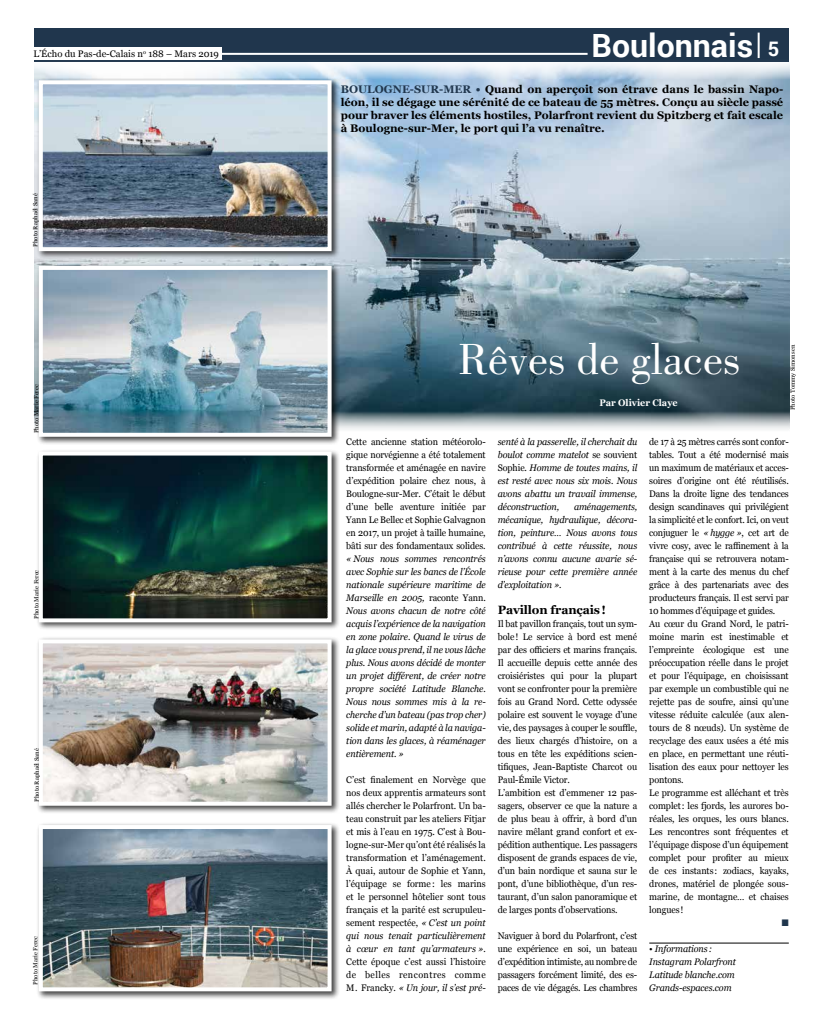
<style>
.page{position:relative;width:823px;height:1021px;background:#fff}
.page>*{position:absolute;margin:0;border:0;box-sizing:border-box;transform-origin:0 0}
.t1{font:45px "Bodoni";color:#fff}
.t2{font:700 32px "Roboto";color:#fff}
.t3{font:700 12px "Georgia";letter-spacing:-.01em;color:#000}
.t4{font:700 11px/13px "Georgia";color:#000;text-align:justify}
.t5{font:9.5px/13px "Georgia";letter-spacing:-.01em;color:#000;text-align:justify;scale:.95 1}
.t6{font:italic 9.5px/13px "Georgia";letter-spacing:-.01em;color:#000;text-align:justify;scale:.95 1}
.t7{font:9.5px "Georgia";letter-spacing:-.01em;color:#000}
.t8{font:700 9.5px "Georgia";color:#fff;scale:.95 1}
.t9{font:9.5px "Zapf Dingbats ITC";color:#20364d;scale:.95 1}
.t10{font:6px "Georgia";color:#000}
.s1{font-size:20px}
.s2{color:#20364d}
.s3{font-style:normal}
.s4{font-style:italic}
</style>
<div class="page">
<div style="left:34px;top:28px;width:754px;height:34px;background:#20364d"></div>
<hr style="left:757px;top:33px;width:2px;height:25px;background:#fff">
<hr style="left:212px;top:53px;width:375px;height:2px;background:#fff">
<div style="left:20px;top:48px;width:201px;height:12px;background:#fff"></div>
<img style="left:34px;top:57px;width:755px;height:373px">
<hr style="left:649px;top:942px;width:139px;height:1px;background:#000">
<div style="left:36px;top:636px;width:304px;height:178px;background:#000;opacity:.75"></div>
<img style="left:44px;top:644px;width:282px;height:156px">
<div style="left:39px;top:639px;width:292px;height:166px;border:4px solid #fff"></div>
<div style="left:36px;top:822px;width:304px;height:177px;background:#000;opacity:.75"></div>
<img style="left:44px;top:830px;width:282px;height:156px">
<div style="left:39px;top:825px;width:292px;height:166px;border:4px solid #fff"></div>
<div style="left:36px;top:449px;width:304px;height:181px;background:#000;opacity:.75"></div>
<img style="left:44px;top:456px;width:282px;height:161px">
<div style="left:39px;top:451px;width:292px;height:171px;border:4px solid #fff"></div>
<div style="left:36px;top:78px;width:304px;height:181px;background:#000;opacity:.75"></div>
<img style="left:44px;top:85px;width:282px;height:161px">
<div style="left:39px;top:80px;width:292px;height:171px;border:4px solid #fff"></div>
<div style="left:36px;top:263px;width:304px;height:182px;background:#000;opacity:.75"></div>
<img style="left:44px;top:271px;width:282px;height:161px">
<div style="left:39px;top:266px;width:292px;height:171px;border:4px solid #fff"></div>
<p class="t7" style="left:33px;top:47px;width:187px">L’Écho du Pas-de-Calais n<sup>o</sup> 188 – Mars 2019</p>
<p class="t10" style="left:31px;top:247px;width:55px;rotate:-90deg">Photo Raphaël Sané</p>
<p class="t10" style="left:32px;top:433px;width:50px;rotate:-90deg">Photo Marie Ferec</p>
<p class="t10" style="left:32px;top:618px;width:50px;rotate:-90deg">Photo Marie Ferec</p>
<p class="t10" style="left:32px;top:801px;width:55px;rotate:-90deg">Photo Raphaël Sané</p>
<p class="t10" style="left:31px;top:984px;width:50px;rotate:-90deg">Photo Marie Ferec</p>
<h2 class="t2" style="left:591px;top:23px;width:189px">Boulonnais <span class="s1">5</span></h2>
<p class="t4" style="left:340px;top:82px;width:444px"><span class="s2">BOULOGNE-SUR-MER •</span> Quand on aperçoit son étrave dans le bassin Napo&shy;léon, il se dégage une sérénité de ce bateau de 55 mètres. Conçu au siècle passé pour braver les éléments hostiles, Polarfront revient du Spitzberg et fait escale à Boulogne-sur-Mer, le port qui l’a vu renaître.</p>
<h1 class="t1" style="left:458px;top:334px;width:284px">Rêves de glaces</h1>
<p class="t8" style="left:599px;top:395px;width:84px">Par Olivier Claye</p>
<p class="t10" style="left:788px;top:410px;width:67px;rotate:-90deg">Photo Tommy Simonsen</p>
<p class="t5" style="left:346px;top:434px;width:148px">Cette ancienne station météorolo&shy;gique norvégienne a été totalement transformée et aménagée en navire d’expédition polaire chez nous, à Boulogne-sur-Mer. C’était le début d’une belle aventure initiée par Yann Le Bellec et Sophie Galvagnon en 2017, un projet à taille humaine, bâti sur des fondamentaux solides.</p>
<p class="t6" style="left:346px;top:551px;width:148px">« Nous nous sommes rencontrés avec Sophie sur les bancs de l’École nationale supérieure maritime de Marseille en 2005, <span class="s3">raconte Yann.<br></span>Nous avons chacun de notre côté acquis l’expérience de la navigation en zone polaire. Quand le virus de la glace vous prend, il ne vous lâche plus. Nous avons décidé de monter un projet différent, de créer notre propre société Latitude Blanche.<br>Nous nous sommes mis à la re&shy;cherche d’un bateau (pas trop cher) solide et marin, adapté à la naviga&shy;tion dans les glaces, à réaménager entièrement. »</p>
<p class="t5" style="left:346px;top:772px;width:148px">C’est finalement en Norvège que nos deux apprentis armateurs sont allés chercher le Polarfront. Un ba&shy;teau construit par les ateliers Fitjar et mis à l’eau en 1975. C’est à Bou&shy;logne-sur-Mer qu’ont été réalisés la transformation et l’aménagement.<br>À quai, autour de Sophie et Yann, l’équipage se forme : les marins et le personnel hôtelier sont tous français et la parité est scrupuleu&shy;sement respectée, <span class="s4">« C’est un point qui nous tenait particulièrement à cœur en tant qu’armateurs ».</span></p>
<p class="t5" style="left:346px;top:954px;width:148px">Cette époque c’est aussi l’histoire de belles rencontres comme M. Francky. <span class="s4">« Un jour, il s’est pré-</span></p>
<p class="t6" style="left:497px;top:434px;width:148px">senté à la passerelle, il cherchait du boulot comme matelot <span class="s3">se souvient Sophie.</span> Homme de toutes mains, il est resté avec nous six mois. Nous avons abattu un travail immense, déconstruction,</p>
<p class="t6" style="left:497px;top:499px;width:148px;text-indent:76px">aménagements, mécanique, hydraulique, décora&shy;tion, peinture… Nous avons tous contribué à cette réussite, nous n’avons connu aucune avarie sé&shy;rieuse pour cette première année d’exploitation ».</p>
<p class="t3" style="left:497px;top:600px;width:109px">Pavillon français!</p>
<p class="t5" style="left:497px;top:616px;width:148px;text-align:left">Il bat pavillon français, tout un sym&shy;bole! Le service à bord est mené par des officiers et marins français.<br>Il accueille depuis cette année des croisiéristes qui pour la plupart vont se confronter pour la première fois au Grand Nord. Cette odyssée polaire est souvent le voyage d’une vie, des paysages à couper le souffle, des lieux chargés d’histoire, on a tous en tête les expéditions scien&shy;tifiques, Jean-Baptiste Charcot ou Paul-Émile Victor.<br>L’ambition est d’emmener 12 pas&shy;sagers, observer ce que la nature a de plus beau à offrir, à bord d’un navire mêlant grand confort et ex&shy;pédition authentique. Les passagers disposent de grands espaces de vie, d’un bain nordique et sauna sur le pont, d’une bibliothèque, d’un res&shy;taurant, d’un salon panoramique et de larges ponts d’observations.</p>
<p class="t5" style="left:497px;top:928px;width:148px">Naviguer à bord du Polarfront, c’est une expérience en soi, un bateau d’expédition intimiste, au nombre de passagers forcément limité, des es&shy;paces de vie dégagés. Les chambres</p>
<p class="t5" style="left:649px;top:434px;width:148px;text-align:left">de 17 à 25 mètres carrés sont confor&shy;tables. Tout a été modernisé mais un maximum de matériaux et acces&shy;soires d’origine ont été réutilisés.<br>Dans la droite ligne des tendances design scandinaves qui privilégient la simplicité et le confort. Ici, on veut conjuguer le <span class="s4">« hygge »</span>, cet art de vivre cosy, avec le raffinement à la française qui se retrouvera notam&shy;ment à la carte des menus du chef grâce à des partenariats avec des producteurs français. Il est servi par<br>10 hommes d’équipage et guides.<br>Au cœur du Grand Nord, le patri&shy;moine marin est inestimable et l’empreinte écologique est une préoccupation réelle dans le projet et pour l’équipage, en choisissant par exemple un combustible qui ne rejette pas de soufre, ainsi qu’une vitesse réduite calculée (aux alen&shy;tours de 8 nœuds). Un système de recyclage des eaux usées a été mis en place, en permettant une réuti&shy;lisation des eaux pour nettoyer les pontons.<br>Le programme est alléchant et très complet: les fjords, les aurores bo&shy;réales, les orques, les ours blancs.<br>Les rencontres sont fréquentes et l’équipage dispose d’un équipement complet pour profiter au mieux de ces instants: zodiacs, kayaks, drones, matériel de plongée sous&shy;marine, de montagne… et chaises longues!</p>
<p class="t9" style="left:781px;top:918px;width:9px">■</p>
<p class="t6" style="left:649px;top:941px;width:93px;text-align:left">• Informations:<br>Instagram Polarfront<br>Latitude blanche.com<br>Grands-espaces.com</p>
</div>
